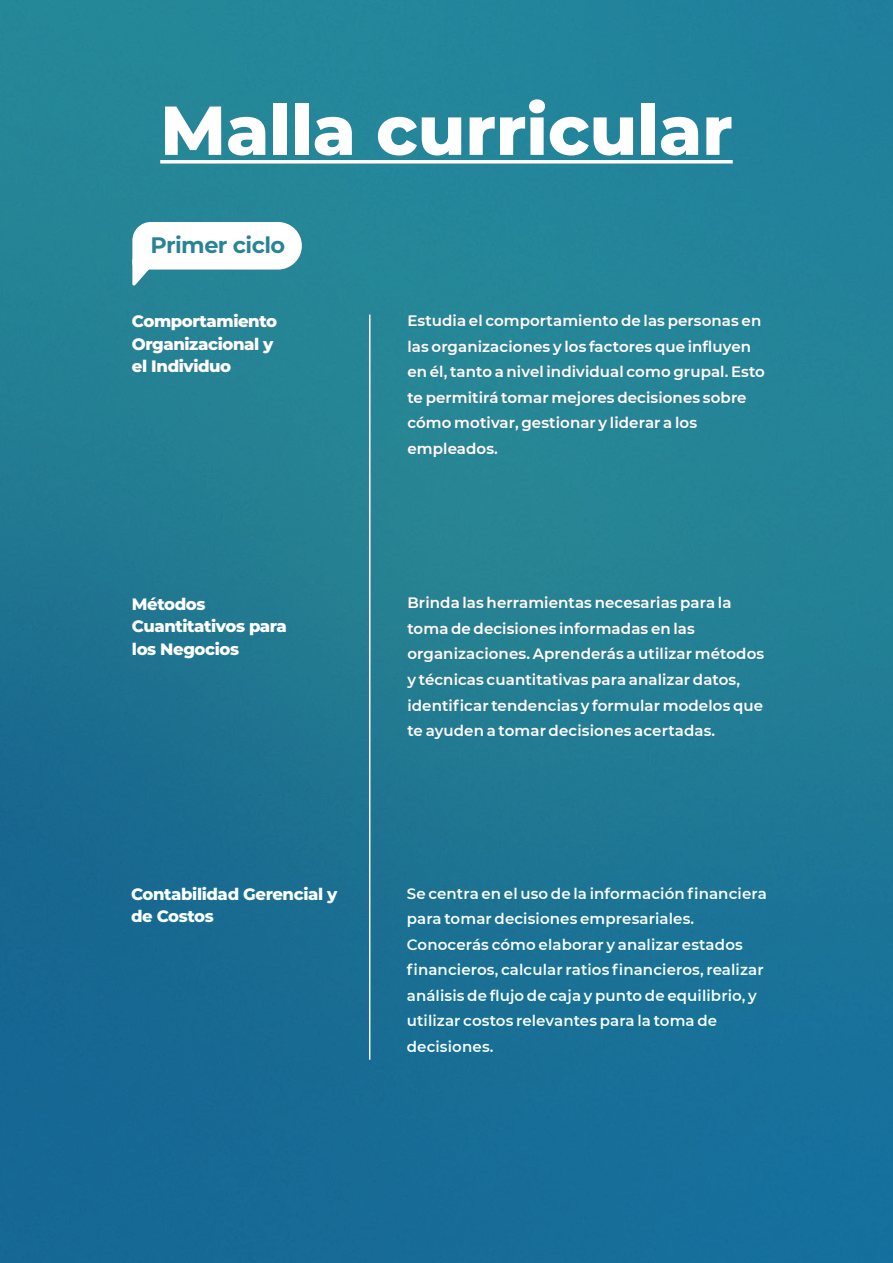
<style>
.page{position:relative;width:893px;height:1263px;background:#fff}
.page>*{position:absolute;margin:0;border:0;box-sizing:border-box;transform-origin:0 0}
.t1{font:800 69px "Montserrat";color:#fff}
.t2{font:700 22.5px "Montserrat";letter-spacing:-.025em;color:#20809e}
.t3{font:800 16.5px/22.5px "Montserrat";letter-spacing:-.025em;color:#fff}
.t4{font:600 15px/25.5px "Montserrat";letter-spacing:.01em;color:#fff}
</style>
<div class="page">
<img style="left:0;top:0;width:893px;height:1263px">
<h1 class="t1" style="left:160px;top:80px;width:574px">Malla curricular</h1>
<h2 class="t2" style="left:150px;top:229px;width:136px">Primer ciclo</h2>
<p class="t3" style="left:132px;top:309px;width:147px">Comportamiento<br>Organizacional y el Individuo</p>
<p class="t4" style="left:407px;top:307px;width:359px">Estudia el comportamiento de las personas en las organizaciones y los factores que influyen en él, tanto a nivel individual como grupal. Esto te permitirá tomar mejores decisiones sobre cómo motivar, gestionar y liderar a los empleados.</p>
<p class="t3" style="left:132px;top:592px;width:157px">Métodos<br>Cuantitativos para los Negocios</p>
<p class="t4" style="left:407px;top:590px;width:358px">Brinda las herramientas necesarias para la toma de decisiones informadas en las organizaciones. Aprenderás a utilizar métodos y técnicas cuantitativas para analizar datos, identificar tendencias y formular modelos que te ayuden a tomar decisiones acertadas.</p>
<p class="t3" style="left:131px;top:881px;width:208px">Contabilidad Gerencial y de Costos</p>
<p class="t4" style="left:407px;top:880px;width:362px">Se centra en el uso de la información financiera para tomar decisiones empresariales.<br>Conocerás cómo elaborar y analizar estados financieros, calcular ratios financieros, realizar análisis de flujo de caja y punto de equilibrio, y utilizar costos relevantes para la toma de decisiones.</p>
</div>
